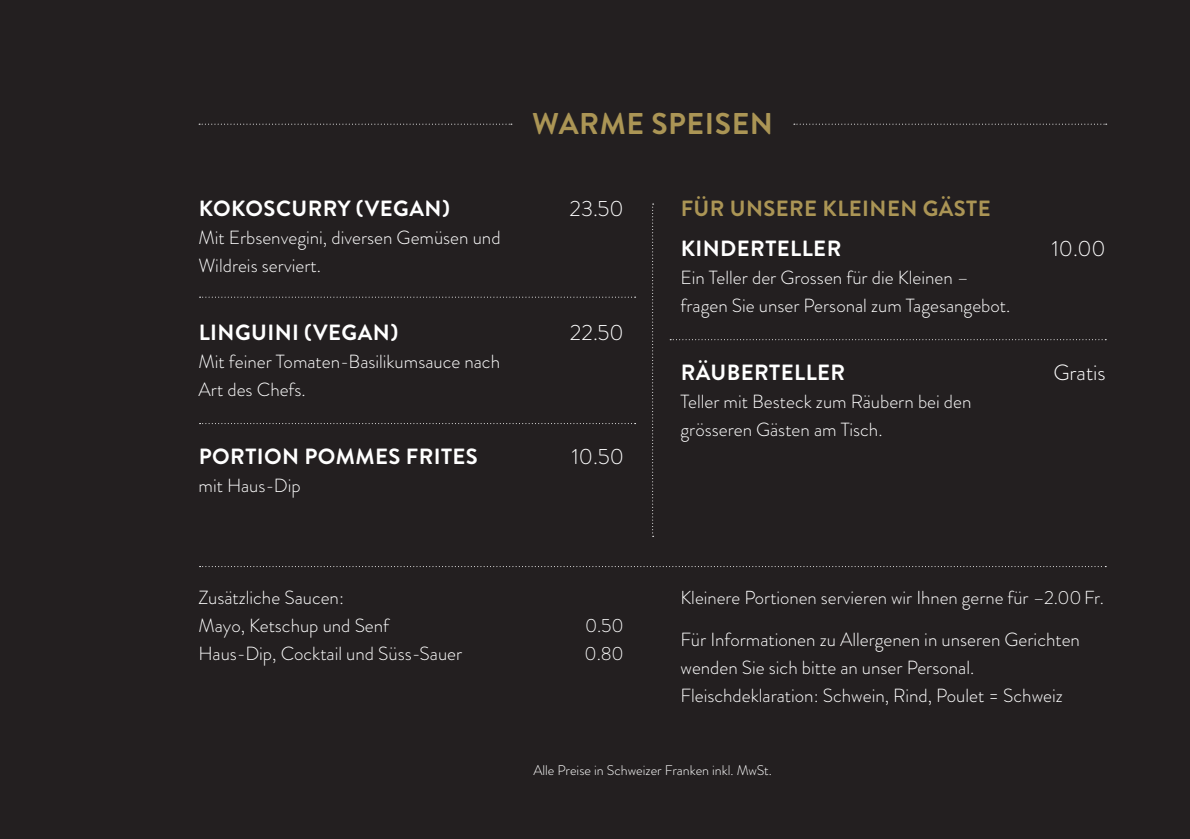
<style>
.page{position:relative;width:1190px;height:839px;background:#231f20}
.page>*{position:absolute;margin:0;border:0;box-sizing:border-box;transform-origin:0 0}
.t1{font:700 30px "Brandon Grotesque";color:#ab9555}
.t2{font:700 22px "Brandon Grotesque";letter-spacing:.02em;color:#fff}
.t3{font:300 22px "Brandon Grotesque";color:#fff}
.t4{font:700 22px "Brandon Grotesque";letter-spacing:.02em;color:#ab9555}
.t5{font:300 19px/28px "Brandon Grotesque";color:#fff}
.t6{font:300 18.8px "Brandon Grotesque";color:#fff}
.t7{font:300 14px "Brandon Grotesque";color:#fff}
</style>
<div class="page">
<svg style="left:199px;top:124px;width:313px;height:1px"></svg>
<svg style="left:200px;top:297px;width:436px;height:1px"></svg>
<svg style="left:200px;top:423px;width:436px;height:1px"></svg>
<svg style="left:670px;top:339px;width:436px;height:1px"></svg>
<svg style="left:200px;top:566px;width:906px;height:1px"></svg>
<svg style="left:794px;top:124px;width:313px;height:1px"></svg>
<svg style="left:652px;top:203px;width:2px;height:334px"></svg>
<h1 class="t1" style="left:532px;top:102px;width:49px">WARME</h1>
<h1 class="t1" style="left:651px;top:102px;width:53px">SPEISEN</h1>
<p class="t2" style="left:199px;top:193px;width:253px">KO KOSCURRY (VEGAN)</p>
<p class="t3" style="left:569px;top:193px;width:56px">23.50</p>
<p class="t5" style="left:199px;top:224px;width:303px">Mit Erbsenvegini, diversen Gemüsen und<br>Wildreis serviert.</p>
<p class="t2" style="left:199px;top:317px;width:201px">LINGUINI (VEGAN)</p>
<p class="t3" style="left:570px;top:317px;width:55px">22.50</p>
<p class="t5" style="left:199px;top:348px;width:303px">Mit feiner Tomaten-Basilikumsauce nach<br>Art des Chefs.</p>
<p class="t2" style="left:199px;top:441px;width:281px">PORTION POMMES FRITES</p>
<p class="t3" style="left:572px;top:441px;width:53px">10.50</p>
<p class="t5" style="left:199px;top:472px;width:104px">mit Haus-Dip</p>
<p class="t5" style="left:199px;top:584px;width:192px">Zusätzliche Saucen:<br>Mayo, Ketschup und Senf</p>
<p class="t5" style="left:585px;top:612px;width:40px">0.50</p>
<p class="t5" style="left:199px;top:640px;width:265px">Haus-Dip, Cocktail und Süss-Sauer</p>
<p class="t5" style="left:584px;top:640px;width:41px">0.80</p>
<p class="t4" style="left:681px;top:193px;width:311px">FÜR UNSERE KLEINEN GÄSTE</p>
<p class="t2" style="left:681px;top:233px;width:162px">KINDERTELLER</p>
<p class="t3" style="left:1052px;top:233px;width:55px">10.00</p>
<p class="t5" style="left:680px;top:264px;width:331px">Ein Teller der Grossen für die Kleinen – fragen Sie unser Personal zum Tagesangebot.</p>
<p class="t2" style="left:681px;top:357px;width:166px">RÄUBERTELLER</p>
<p class="t3" style="left:1053px;top:357px;width:54px">Gratis</p>
<p class="t5" style="left:680px;top:388px;width:292px">Teller mit Besteck zum Räubern bei den grösseren Gästen am Tisch.</p>
<p class="t6" style="left:680px;top:585px;width:425px">Kleinere Portionen servieren wir Ihnen gerne für –2.00Fr.</p>
<p class="t5" style="left:680px;top:626px;width:401px">Für Informationen zu Allergenen in unseren Gerichten wenden Sie sich bitte an unser Personal.<br>Fleischdeklaration: Schwein, Rind, Poulet = Schweiz</p>
<p class="t7" style="left:533px;top:760px;width:240px">Alle Preise in Schweizer Franken inkl. MwSt.</p>
</div>
